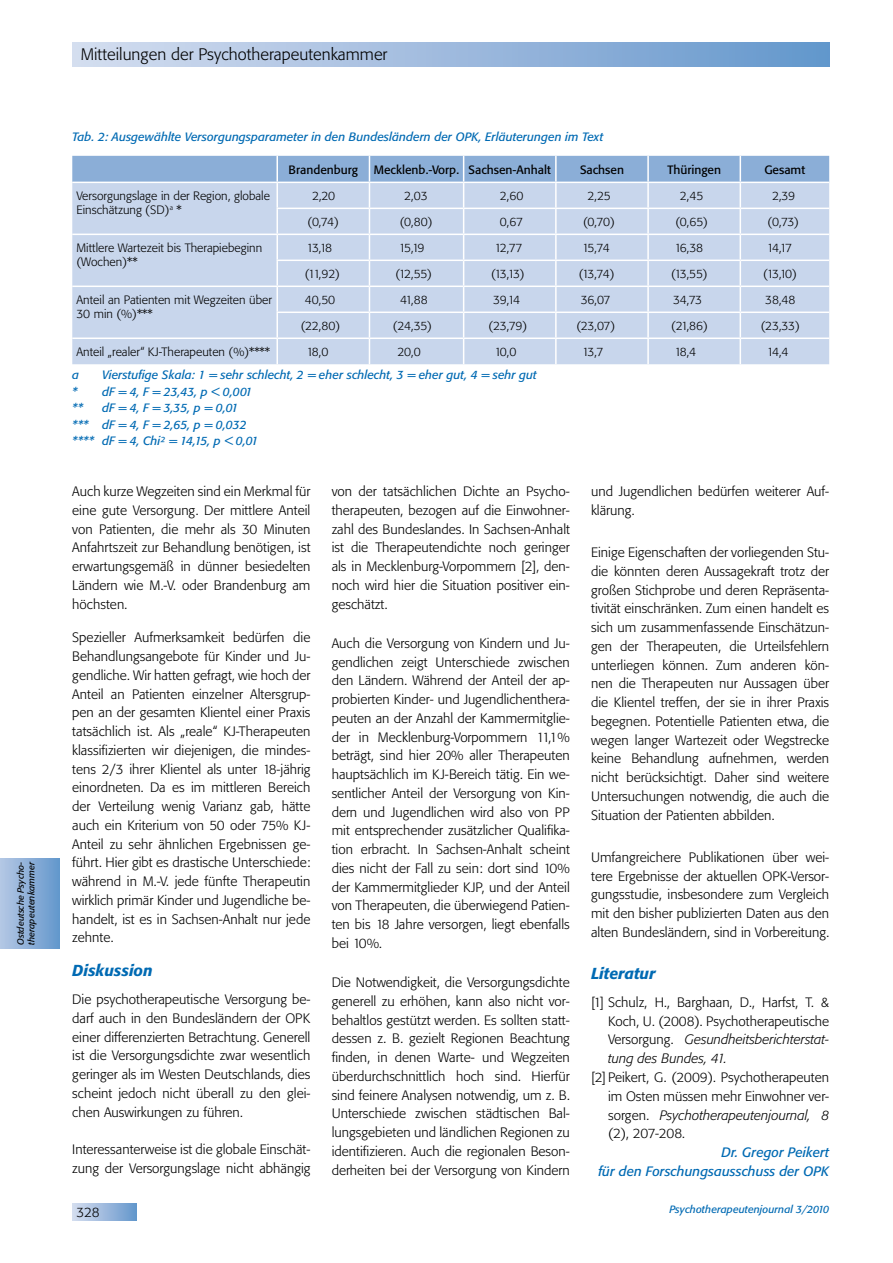
<style>
.page{position:relative;width:893px;height:1263px;background:#fff}
.page>*{position:absolute;margin:0;border:0;box-sizing:border-box;transform-origin:0 0}
.t1{font:300 16.5px "Tn T Form BSK";color:#000}
.t2{font:italic 500 15.75px "Tn T Form BSK";color:#006ab3}
.t3{font:300 13.5px/18.8px "Tn T Form BSK";color:#000;text-align:justify}
.t4{font:italic 13.5px/18.8px "Tn T Form BSK";color:#006ab3;text-align:right}
.t5{font:300 12px/14.4px "Tn T Form BSK";color:#000}
.t6{font:italic 12px/16.5px "Tn T Form BSK";color:#006ab3}
.t7{font:12px "Tn T Form BSK";color:#000}
.t8{font:italic 10.5px "Tn T Form BSK";color:#006ab3}
.t9{font:italic 9px/10.8px "Tn T Form BSK";color:#000}
.s1{font-style:italic}
</style>
<div class="page">
<div style="left:72px;top:43px;width:757px;height:24px;background:linear-gradient(to right,#d6def0,#6497cc)"></div>
<div style="left:72px;top:1203px;width:64px;height:17px;background:linear-gradient(to right,#d7def0,#6899cd)"></div>
<div style="left:0;top:858px;width:60px;height:90px;background:linear-gradient(to right,#b6c7e5,#6598cc)"></div>
<svg style="left:72px;top:156px;width:757px;height:208px"></svg>
<p class="t9" style="left:15px;top:945px;width:85px;rotate:-90deg">Ostdeutsche Psycho&shy;therapeutenkammer</p>
<p class="t1" style="left:81px;top:44px;width:308px">Mitteilungen der Psychotherapeutenkammer</p>
<p class="t6" style="left:72px;top:129px;width:532px">Tab. 2: Ausgewählte Versorgungsparameter in den Bundesländern der OPK, Erläuterungen im Text</p>
<p class="t7" style="left:289px;top:162px;width:71px">Brandenburg</p>
<p class="t7" style="left:374px;top:162px;width:179px">Mecklenb.-Vorp. Sachsen-Anhalt</p>
<p class="t7" style="left:580px;top:162px;width:45px">Sachsen</p>
<p class="t7" style="left:667px;top:162px;width:55px">Thüringen</p>
<p class="t7" style="left:764px;top:162px;width:42px">Gesamt</p>
<p class="t5" style="left:77px;top:189px;width:195px">Versorgungslage in der Region, globale<br>Einschätzung (SD)<sup>a</sup> *</p>
<p class="t5" style="left:312px;top:189px;width:25px">2,20</p>
<p class="t5" style="left:404px;top:189px;width:25px">2,03</p>
<p class="t5" style="left:500px;top:189px;width:25px">2,60</p>
<p class="t5" style="left:588px;top:189px;width:25px">2,25</p>
<p class="t5" style="left:680px;top:189px;width:25px">2,45</p>
<p class="t5" style="left:772px;top:189px;width:25px">2,39</p>
<p class="t5" style="left:307px;top:214px;width:33px">(0,74)</p>
<p class="t5" style="left:400px;top:214px;width:34px">(0,80)</p>
<p class="t5" style="left:500px;top:214px;width:25px">0,67</p>
<p class="t5" style="left:583px;top:214px;width:33px">(0,70)</p>
<p class="t5" style="left:675px;top:214px;width:34px">(0,65)</p>
<p class="t5" style="left:768px;top:214px;width:33px">(0,73)</p>
<p class="t5" style="left:77px;top:240px;width:187px">Mittlere Wartezeit bis Therapiebeginn (Wochen)**</p>
<p class="t5" style="left:307px;top:240px;width:27px">13,18</p>
<p class="t5" style="left:399px;top:240px;width:27px">15,19</p>
<p class="t5" style="left:494px;top:240px;width:29px">12,77</p>
<p class="t5" style="left:582px;top:240px;width:29px">15,74</p>
<p class="t5" style="left:674px;top:240px;width:30px">16,38</p>
<p class="t5" style="left:767px;top:240px;width:27px">14,17</p>
<p class="t5" style="left:305px;top:266px;width:37px">(11,92)</p>
<p class="t5" style="left:395px;top:266px;width:38px">(12,55)</p>
<p class="t5" style="left:491px;top:266px;width:35px">(13,13)</p>
<p class="t5" style="left:579px;top:266px;width:37px">(13,74)</p>
<p class="t5" style="left:671px;top:266px;width:38px">(13,55)</p>
<p class="t5" style="left:763px;top:266px;width:35px">(13,10)</p>
<p class="t5" style="left:77px;top:292px;width:197px">Anteil an Patienten mit Wegzeiten über<br>30 min (%)***</p>
<p class="t5" style="left:305px;top:292px;width:32px">40,50</p>
<p class="t5" style="left:400px;top:292px;width:29px">41,88</p>
<p class="t5" style="left:493px;top:292px;width:28px">39,14</p>
<p class="t5" style="left:581px;top:292px;width:31px">36,07</p>
<p class="t5" style="left:673px;top:292px;width:31px">34,73</p>
<p class="t5" style="left:765px;top:292px;width:32px">38,48</p>
<p class="t5" style="left:301px;top:318px;width:41px">(22,80)</p>
<p class="t5" style="left:393px;top:318px;width:40px">(24,35)</p>
<p class="t5" style="left:489px;top:318px;width:40px">(23,79)</p>
<p class="t5" style="left:576px;top:318px;width:40px">(23,07)</p>
<p class="t5" style="left:671px;top:318px;width:38px">(21,86)</p>
<p class="t5" style="left:761px;top:318px;width:40px">(23,33)</p>
<p class="t5" style="left:76px;top:344px;width:195px">Anteil „realer“ KJ-Therapeuten (%)****</p>
<p class="t5" style="left:307px;top:344px;width:23px">18,0</p>
<p class="t5" style="left:397px;top:344px;width:25px">20,0</p>
<p class="t5" style="left:494px;top:344px;width:23px">10,0</p>
<p class="t5" style="left:582px;top:344px;width:23px">13,7</p>
<p class="t5" style="left:674px;top:344px;width:23px">18,4</p>
<p class="t5" style="left:767px;top:344px;width:23px">14,4</p>
<p class="t6" style="left:72px;top:367px;width:8px">a</p>
<p class="t6" style="left:72px;top:367px;width:466px;text-indent:30px">Vierstufige Skala: 1 = sehr schlecht, 2 = eher schlecht, 3 = eher gut, 4 = sehr gut * dF = 4, F = 23,43, p &lt; 0,001<br>**</p>
<p class="t6" style="left:72px;top:400px;width:188px;text-indent:30px">dF = 4, F = 3,35, p = 0,01<br>*** dF = 4, F = 2,65, p = 0,032 **** dF = 4, Chi² = 14,15, p &lt; 0,01</p>
<p class="t3" style="left:72px;top:482px;width:240px">Auch kurze Wegzeiten sind ein Merkmal für eine gute Versorgung. Der mittlere Anteil von Patienten, die mehr als 30 Minuten Anfahrtszeit zur Behandlung benötigen, ist erwartungsgemäß in dünner besiedelten Ländern wie M.-V. oder Brandenburg am höchsten.</p>
<p class="t3" style="left:72px;top:628px;width:240px">Spezieller Aufmerksamkeit bedürfen die Behandlungsangebote für Kinder und Ju&shy;gendliche. Wir hatten gefragt, wie hoch der Anteil an Patienten einzelner Altersgrup&shy;pen an der gesamten Klientel einer Praxis tatsächlich ist. Als „reale“ KJ-Therapeuten klassifizierten wir diejenigen, die mindes&shy;tens 2/3 ihrer Klientel als unter 18-jährig einordneten. Da es im mittleren Bereich der Verteilung wenig Varianz gab, hätte auch ein Kriterium von 50 oder 75% KJ-Anteil zu sehr ähnlichen Ergebnissen ge&shy;führt. Hier gibt es drastische Unterschiede: während in M.-V. jede fünfte Therapeutin wirklich primär Kinder und Jugendliche be&shy;handelt, ist es in Sachsen-Anhalt nur jede zehnte.</p>
<p class="t2" style="left:72px;top:961px;width:82px">Diskussion</p>
<p class="t3" style="left:72px;top:990px;width:240px">Die psychotherapeutische Versorgung be&shy;darf auch in den Bundesländern der OPK einer differenzierten Betrachtung. Generell ist die Versorgungsdichte zwar wesentlich geringer als im Westen Deutschlands, dies scheint jedoch nicht überall zu den glei&shy;chen Auswirkungen zu führen.</p>
<p class="t3" style="left:72px;top:1140px;width:240px">Interessanterweise ist die globale Einschät&shy;zung der Versorgungslage nicht abhängig</p>
<p class="t3" style="left:332px;top:482px;width:240px">von der tatsächlichen Dichte an Psycho&shy;therapeuten, bezogen auf die Einwohner&shy;zahl des Bundeslandes. In Sachsen-Anhalt ist die Therapeutendichte noch geringer als in Mecklenburg-Vorpommern [2], den&shy;noch wird hier die Situation positiver ein&shy;geschätzt.</p>
<p class="t3" style="left:332px;top:634px;width:240px">Auch die Versorgung von Kindern und Ju&shy;gendlichen zeigt Unterschiede zwischen den Ländern. Während der Anteil der ap&shy;probierten Kinder- und Jugendlichenthera&shy;peuten an der Anzahl der Kammermitglie&shy;der in Mecklenburg-Vorpommern 11,1% beträgt, sind hier 20% aller Therapeuten hauptsächlich im KJ-Bereich tätig. Ein we&shy;sentlicher Anteil der Versorgung von Kin&shy;dern und Jugendlichen wird also von PP mit entsprechender zusätzlicher Qualifika&shy;tion erbracht. In Sachsen-Anhalt scheint dies nicht der Fall zu sein: dort sind 10% der Kammermitglieder KJP, und der Anteil von Therapeuten, die überwiegend Patien&shy;ten bis 18 Jahre versorgen, liegt ebenfalls bei 10%.</p>
<p class="t3" style="left:332px;top:973px;width:240px">Die Notwendigkeit, die Versorgungsdichte generell zu erhöhen, kann also nicht vor&shy;behaltlos gestützt werden. Es sollten statt&shy;dessen z. B. gezielt Regionen Beachtung finden, in denen Warte- und Wegzeiten überdurchschnittlich hoch sind. Hierfür sind feinere Analysen notwendig, um z. B.<br>Unterschiede zwischen städtischen Bal&shy;lungsgebieten und ländlichen Regionen zu identifizieren. Auch die regionalen Beson&shy;derheiten bei der Versorgung von Kindern</p>
<p class="t3" style="left:591px;top:482px;width:240px">und Jugendlichen bedürfen weiterer Auf&shy;klärung.</p>
<p class="t3" style="left:591px;top:543px;width:240px">Einige Eigenschaften der vorliegenden Stu&shy;die könnten deren Aussagekraft trotz der großen Stichprobe und deren Repräsenta&shy;tivität einschränken. Zum einen handelt es sich um zusammenfassende Einschätzun&shy;gen der Therapeuten, die Urteilsfehlern unterliegen können. Zum anderen kön&shy;nen die Therapeuten nur Aussagen über die Klientel treffen, der sie in ihrer Praxis begegnen. Potentielle Patienten etwa, die wegen langer Wartezeit oder Wegstrecke keine Behandlung aufnehmen, werden nicht berücksichtigt. Daher sind weitere Untersuchungen notwendig, die auch die Situation der Patienten abbilden.</p>
<p class="t3" style="left:591px;top:848px;width:240px">Umfangreichere Publikationen über wei&shy;tere Ergebnisse der aktuellen OPK-Versor&shy;gungsstudie, insbesondere zum Vergleich mit den bisher publizierten Daten aus den alten Bundesländern, sind in Vorbereitung.</p>
<p class="t2" style="left:591px;top:964px;width:66px">Literatur</p>
<p class="t3" style="left:608px;top:993px;width:223px;text-indent:-17px">[1] Schulz, H., Barghaan, D., Harfst, T. &amp; Koch, U. (2008). Psychotherapeutische Versorgung. <span class="s1">Gesundheitsberichterstat&shy;tung des Bundes, 41.</span></p>
<p class="t3" style="left:608px;top:1068px;width:223px;text-indent:-17px">[2]Peikert, G. (2009). Psychotherapeuten im Osten müssen mehr Einwohner ver&shy;sorgen. <span class="s1">Psychotherapeutenjournal, 8 </span>(2), 207-208.</p>
<p class="t4" style="left:598px;top:1143px;width:232px">Dr. Gregor Peikert<br>für den Forschungsausschuss der OPK</p>
<p class="t3" style="left:77px;top:1202px;width:25px">328</p>
<p class="t8" style="left:669px;top:1203px;width:161px">Psychotherapeutenjournal 3/2010</p>
</div>
